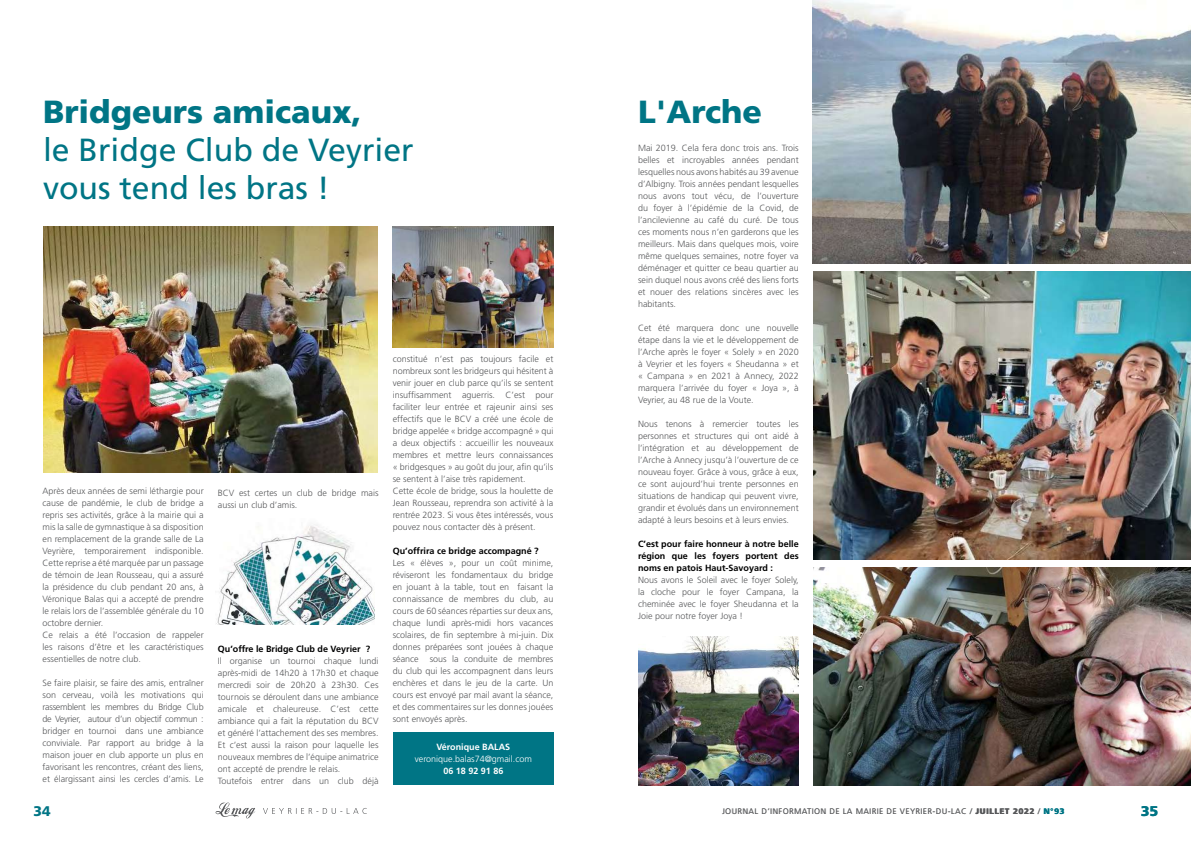
<style>
.page{position:relative;width:1191px;height:842px;background:#fff}
.page>*{position:absolute;margin:0;border:0;box-sizing:border-box;transform-origin:0 0}
.t1{font:32px/38px "Frutiger LT Std";color:#007585}
.t2{font:900 32px "Frutiger LT Std";color:#007585}
.t3{font:900 14px "Frutiger LT Std";color:#007585}
.t4{font:300 9px/12px "Frutiger LT Std";color:#58595b;text-align:justify}
.t5{font:700 9px/12px "Frutiger LT Std";color:#000;text-align:justify}
.t6{font:300 9px "Frutiger LT Std";color:#fff}
.t7{font:700 9px "Frutiger LT Std";color:#fff}
.t8{font:300 8px "Frutiger LT Std";letter-spacing:.075em;color:#58595b}
.s1{font-weight:900}
.s2{font-weight:900;color:#007585}
</style>
<div class="page">
<svg style="left:216px;top:802px;width:39px;height:16px"></svg>
<svg style="left:263px;top:808px;width:104px;height:6px"></svg>
<div style="left:393px;top:732px;width:160px;height:53px;background:#007585"></div>
<img style="left:43px;top:227px;width:335px;height:245px">
<img style="left:392px;top:227px;width:161px;height:121px">
<img style="left:216px;top:524px;width:159px;height:101px">
<img style="left:813px;top:568px;width:378px;height:217px">
<img style="left:813px;top:272px;width:378px;height:288px">
<img style="left:813px;top:0;width:378px;height:263px">
<img style="left:638px;top:636px;width:160px;height:149px">
<h1 class="t2" style="left:43px;top:93px;width:320px">Bridgeurs amicaux,</h1>
<h1 class="t1" style="left:43px;top:131px;width:372px">le Bridge Club de Veyrier vous tend les bras !</h1>
<p class="t4" style="left:43px;top:485px;width:163px;text-align:left">Après deux années de semi léthargie pour cause de pandémie, le club de bridge a repris ses activités, grâce à la mairie qui a mis la salle de gymnastique à sa disposition en remplacement de la grande salle de La Veyrière, temporairement indisponible.<br>Cette reprise a été marquée par un passage de témoin de Jean Rousseau, qui a assuré la présidence du club pendant 20 ans, à Véronique Balas qui a accepté de prendre le relais lors de l’assemblée générale du 10 octobre dernier.<br>Ce relais a été l’occasion de rappeler les raisons d’être et les caractéristiques essentielles de notre club.</p>
<p class="t4" style="left:43px;top:677px;width:163px">Se faire plaisir, se faire des amis, entraîner son cerveau, voilà les motivations qui rassemblent les membres du Bridge Club de Veyrier, autour d’un objectif commun : bridger en tournoi dans une ambiance conviviale. Par rapport au bridge à la maison jouer en club apporte un plus en favorisant les rencontres, créant des liens, et élargissant ainsi les cercles d’amis. Le</p>
<h2 class="t3" style="left:33px;top:802px;width:19px">34</h2>
<p class="t4" style="left:218px;top:487px;width:162px">BCV est certes un club de bridge mais aussi un club d’amis.</p>
<p class="t5" style="left:218px;top:642px;width:154px">Qu’offre le Bridge Club de Veyrier ?</p>
<p class="t4" style="left:218px;top:655px;width:162px;text-align:left">Il organise un tournoi chaque lundi après-midi de 14h20 à 17h30 et chaque mercredi soir de 20h20 à 23h30. Ces tournois se déroulent dans une ambiance amicale et chaleureuse. C’est cette ambiance qui a fait la réputation du BCV et généré l’attachement des ses membres.<br>Et c’est aussi la raison pour laquelle les nouveaux membres de l’équipe animatrice ont accepté de prendre le relais.<br>Toutefois entrer dans un club déjà</p>
<p class="t4" style="left:393px;top:353px;width:162px;text-align:left">constitué n’est pas toujours facile et nombreux sont les bridgeurs qui hésitent à venir jouer en club parce qu’ils se sentent insuffisamment aguerris. C’est pour faciliter leur entrée et rajeunir ainsi ses effectifs que le BCV a créé une école de bridge appelée « bridge accompagné » qui a deux objectifs : accueillir les nouveaux membres et mettre leurs connaissances « bridgesques » au goût du jour, afin qu’ils se sentent à l’aise très rapidement.<br>Cette école de bridge, sous la houlette de Jean Rousseau, reprendra son activité à la rentrée 2023. Si vous êtes intéressés, vous pouvez nous contacter dès à présent.</p>
<p class="t5" style="left:393px;top:545px;width:147px">Qu’offrira ce bridge accompagné ?</p>
<p class="t4" style="left:393px;top:557px;width:162px">Les « élèves », pour un coût minime, réviseront les fondamentaux du bridge en jouant à la table, tout en faisant la connaissance de membres du club, au cours de 60 séances réparties sur deux ans, chaque lundi après-midi hors vacances scolaires, de fin septembre à mi-juin. Dix donnes préparées sont jouées à chaque séance sous la conduite de membres du club qui les accompagnent dans leurs enchères et dans le jeu de la carte. Un cours est envoyé par mail avant la séance, et des commentaires sur les donnes jouées sont envoyés après.</p>
<p class="t7" style="left:436px;top:741px;width:75px">Véronique BALAS</p>
<p class="t6" style="left:415px;top:753px;width:119px">veronique.balas74@gmail.com</p>
<p class="t7" style="left:443px;top:765px;width:62px">06 18 92 91 86</p>
<h1 class="t2" style="left:638px;top:93px;width:125px">L'Arche</h1>
<p class="t4" style="left:638px;top:142px;width:162px">Mai 2019. Cela fera donc trois ans. Trois belles et incroyables années pendant lesquelles nous avons habités au 39 avenue d’Albigny. Trois années pendant lesquelles nous avons tout vécu, de l’ouverture du foyer à l’épidémie de la Covid, de l’ancilevienne au café du curé. De tous ces moments nous n’en garderons que les meilleurs. Mais dans quelques mois, voire même quelques semaines, notre foyer va déménager et quitter ce beau quartier au sein duquel nous avons créé des liens forts et nouer des relations sincères avec les habitants.</p>
<p class="t4" style="left:638px;top:322px;width:162px">Cet été marquera donc une nouvelle étape dans la vie et le développement de l’Arche après le foyer « Solely » en 2020 à Veyrier et les foyers « Sheudanna » et « Campana » en 2021 à Annecy, 2022 marquera l’arrivée du foyer « Joya », à Veyrier, au 48 rue de la Voute.</p>
<p class="t4" style="left:638px;top:418px;width:162px">Nous tenons à remercier toutes les personnes et structures qui ont aidé à l’intégration et au développement de l’Arche à Annecy jusqu’à l’ouverture de ce nouveau foyer. Grâce à vous, grâce à eux, ce sont aujourd’hui trente personnes en situations de handicap qui peuvent vivre, grandir et évolués dans un environnement adapté à leurs besoins et à leurs envies.</p>
<p class="t5" style="left:638px;top:538px;width:162px">C’est pour faire honneur à notre belle région que les foyers portent des noms en patois Haut-Savoyard :</p>
<p class="t4" style="left:638px;top:574px;width:162px">Nous avons le Soleil avec le foyer Solely, la cloche pour le foyer Campana, la cheminée avec le foyer Sheudanna et la Joie pour notre foyer Joya !</p>
<p class="t8" style="left:722px;top:807px;width:344px">JOURNAL D’INFORMATION DE LA MAIRIE DE VEYRIER-DU-LAC / <span class="s1">JUILLET 2022</span> / <span class="s2">N°93</span></p>
<h2 class="t3" style="left:1140px;top:802px;width:19px">35</h2>
</div>
